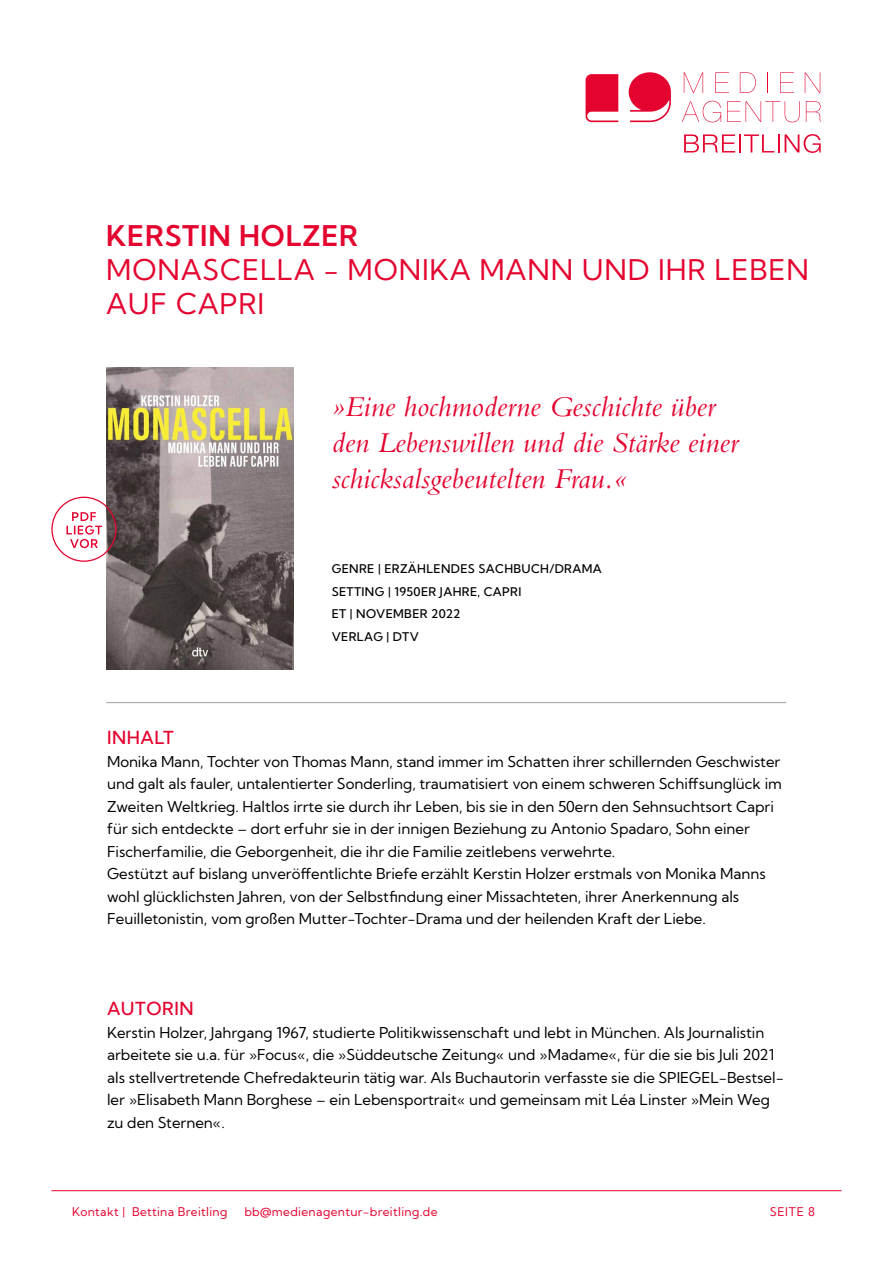
<style>
.page{position:relative;width:893px;height:1263px;background:#fff}
.page>*{position:absolute;margin:0;border:0;box-sizing:border-box;transform-origin:0 0}
.t1{font:italic 30px/36px "Bembo Std";color:#e4032f}
.t2{font:28.5px/34.2px "Kumbh Sans";letter-spacing:.03em;color:#e4032f}
.t3{font:600 28.5px "Kumbh Sans";letter-spacing:.03em;color:#e4032f}
.t4{font:500 18px "Kumbh Sans";letter-spacing:.03em;color:#e4032f}
.t5{font:15px/22.5px "Kumbh Sans";color:#000}
.t6{font:500 12px/22.5px "Kumbh Sans";letter-spacing:.03em;color:#000}
.t7{font:12px "Kumbh Sans";letter-spacing:.03em;color:#e4032f}
</style>
<div class="page">
<img style="left:106px;top:367px;width:187px;height:302px">
<hr style="left:106px;top:702px;width:680px;height:1px;background:#9d9d9c">
<hr style="left:51px;top:1190px;width:791px;height:1px;background:#e4032f">
<svg style="left:586px;top:74px;width:32px;height:48px"></svg>
<svg style="left:629px;top:72px;width:42px;height:50px"></svg>
<svg style="left:684px;top:72px;width:19px;height:21px"></svg>
<svg style="left:715px;top:72px;width:14px;height:21px"></svg>
<svg style="left:740px;top:72px;width:16px;height:21px"></svg>
<svg style="left:767px;top:72px;width:1px;height:21px"></svg>
<svg style="left:780px;top:72px;width:14px;height:21px"></svg>
<svg style="left:805px;top:72px;width:15px;height:21px"></svg>
<svg style="left:682px;top:101px;width:39px;height:21px"></svg>
<svg style="left:727px;top:101px;width:73px;height:21px"></svg>
<svg style="left:806px;top:101px;width:15px;height:21px"></svg>
<svg style="left:684px;top:134px;width:95px;height:18px"></svg>
<svg style="left:785px;top:134px;width:36px;height:19px"></svg>
<div style="left:51px;top:497px;width:66px;height:65px;border:1px solid #e4032f;border-radius:50%"></div>
<svg style="left:66px;top:512px;width:36px;height:36px"></svg>
<h2 class="t3" style="left:106px;top:218px;width:253px">KERSTIN HOLZER</h2>
<h2 class="t2" style="left:106px;top:253px;width:704px">MONASCELLA - MONIKA MANN UND IHR LEBEN<br>AUF CAPRI</h2>
<h1 class="t1" style="left:332px;top:388px;width:408px">»Eine hochmoderne Geschichte über den Lebenswillen und die Stärke einer schicksalsgebeutelten Frau.«</h1>
<p class="t6" style="left:332px;top:557px;width:272px">GENRE | ERZÄHLENDES SACHBUCH/DRAMA<br>SETTING | 1950ER JAHRE, CAPRI<br>ET | NOVEMBER 2022<br>VERLAG | DTV</p>
<p class="t4" style="left:107px;top:726px;width:68px">INHALT</p>
<p class="t5" style="left:107px;top:750px;width:676px">Monika Mann, Tochter von Thomas Mann, stand immer im Schatten ihrer schillernden Geschwister und galt als fauler, untalentierter Sonderling, traumatisiert von einem schweren Schiffsunglück im Zweiten Weltkrieg. Haltlos irrte sie durch ihr Leben, bis sie in den 50ern den Sehnsuchtsort Capri für sich entdeckte – dort erfuhr sie in der innigen Beziehung zu Antonio Spadaro, Sohn einer Fischerfamilie, die Geborgenheit, die ihr die Familie zeitlebens verwehrte.<br>Gestützt auf bislang unveröffentlichte Briefe erzählt Kerstin Holzer erstmals von Monika Manns wohl glücklichsten Jahren, von der Selbstfindung einer Missachteten, ihrer Anerkennung als Feuilletonistin, vom großen Mutter-Tochter-Drama und der heilenden Kraft der Liebe.</p>
<p class="t4" style="left:107px;top:997px;width:88px">AUTORIN</p>
<p class="t5" style="left:107px;top:1021px;width:678px">Kerstin Holzer, Jahrgang 1967, studierte Politikwissenschaft und lebt in München. Als Journalistin arbeitete sie u.a. für »Focus«, die »Süddeutsche Zeitung« und »Madame«, für die sie bis Juli 2021 als stellvertretende Chefredakteurin tätig war. Als Buchautorin verfasste sie die SPIEGEL-Bestsel&shy;ler »Elisabeth Mann Borghese – ein Lebensportrait« und gemeinsam mit Léa Linster »Mein Weg zu den Sternen«.</p>
<p class="t7" style="left:72px;top:1204px;width:157px">Kontakt | Bettina Breitling</p>
<p class="t7" style="left:244px;top:1204px;width:195px">bb@medienagentur-breitling.de</p>
<p class="t7" style="left:770px;top:1204px;width:47px">SEITE 8</p>
</div>
